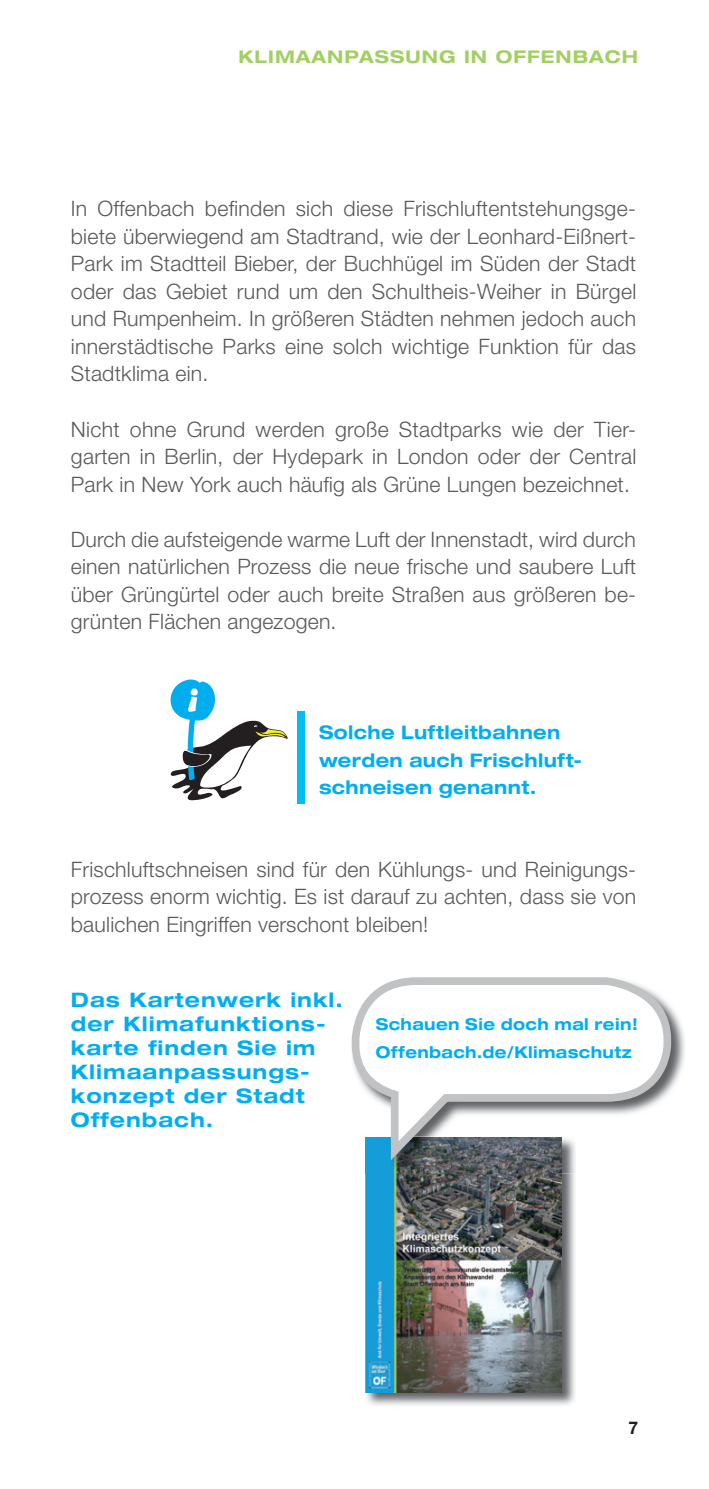
<style>
.page{position:relative;width:709px;height:1489px;background:#fff}
.page>*{position:absolute;margin:0;border:0;box-sizing:border-box;transform-origin:0 0}
.t1{font:300 21.25px/27.5px "Helvetica Neue CE";letter-spacing:.01em;color:#57585a;text-align:justify}
.t2{font:700 expanded 20px/24px "Helvetica Neue";letter-spacing:.05em;color:#00aeef}
.t3{font:700 expanded 18.75px/27.5px "Helvetica Neue";letter-spacing:.02em;color:#00aeef;scale:.95 1}
.t4{font:700 expanded 17.5px "Helvetica Neue";letter-spacing:.06em;color:#a2cf62}
.t5{font:700 17.5px "Helvetica Neue CE";color:#231f20}
.t6{font:700 expanded 16.25px/27.5px "Helvetica Neue";letter-spacing:.025em;color:#00aeef;scale:.95 1}
</style>
<div class="page">
<div style="left:298px;top:711px;width:7px;height:92px;background:#01bdf2"></div>
<img style="left:365px;top:1173px;width:210px;height:232px">
<img style="left:365px;top:1173px;width:197px;height:218px">
<img style="left:351px;top:1007px;width:334px;height:166px">
<svg style="left:352px;top:977px;width:319px;height:183px"></svg>
<svg style="left:170px;top:679px;width:118px;height:121px"></svg>
<p class="t4" style="left:238px;top:46px;width:401px">KLIMAANPASSUNG IN OFFENBACH</p>
<p class="t1" style="left:71px;top:195px;width:567px">In Offenbach befinden sich diese Frischluftentstehungsge&shy;biete überwiegend am Stadtrand, wie der Leonhard- Eißnert-Park im Stadtteil Bieber, der Buchhügel im Süden der Stadt oder das Gebiet rund um den Schultheis-Weiher in Bürgel und Rumpenheim. In größeren Städten nehmen jedoch auch innerstädtische Parks eine solch wichtige Funktion für das Stadtklima ein.</p>
<p class="t1" style="left:71px;top:415px;width:567px">Nicht ohne Grund werden große Stadtparks wie der Tier&shy;garten in Berlin, der Hydepark in London oder der Central Park in New York auch häufig als Grüne Lungen bezeichnet.</p>
<p class="t1" style="left:71px;top:525px;width:567px">Durch die aufsteigende warme Luft der Innenstadt, wird durch einen natürlichen Prozess die neue frische und saubere Luft über Grüngürtel oder auch breite Straßen aus größeren be&shy;grünten Flächen angezogen.</p>
<p class="t3" style="left:319px;top:718px;width:278px">Solche Luftleitbahnen werden auch Frischluft&shy;schneisen genannt.</p>
<p class="t1" style="left:71px;top:855px;width:567px">Frischluftschneisen sind für den Kühlungs- und Reinigungs&shy;prozess enorm wichtig. Es ist darauf zu achten, dass sie von baulichen Eingriffen verschont bleiben!</p>
<p class="t2" style="left:71px;top:987px;width:273px">Das Kartenwerk inkl. der Klimafunktions&shy;karte finden Sie im<br>Klimaanpassungs&shy;konzept der Stadt<br>Offenbach.</p>
<p class="t6" style="left:376px;top:1010px;width:277px">Schauen Sie doch mal rein!<br>Offenbach.de/Klimaschutz</p>
<p class="t5" style="left:628px;top:1416px;width:11px">7</p>
</div>
